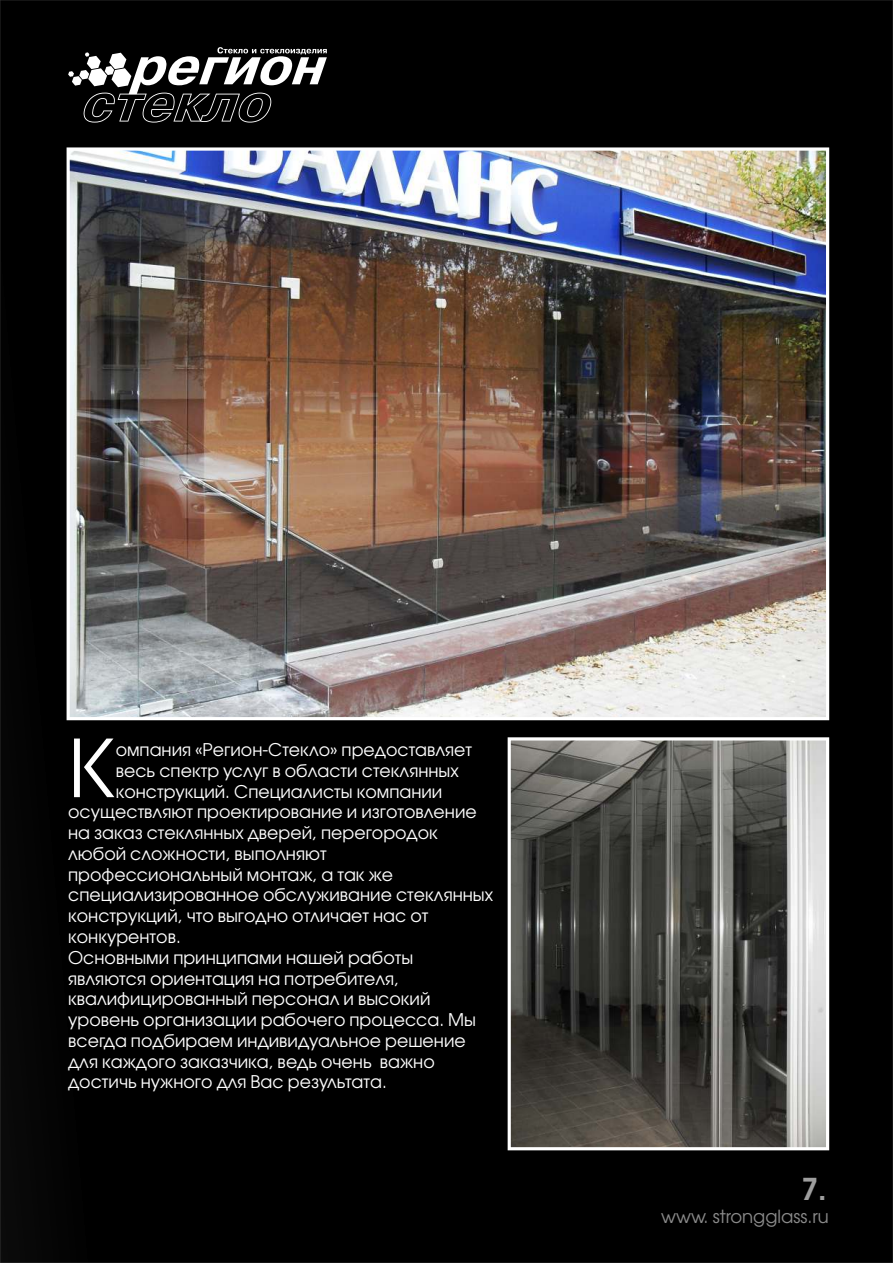
<style>
.page{position:relative;width:893px;height:1263px;background:#000}
.page>*{position:absolute;margin:0;border:0;box-sizing:border-box;transform-origin:0 0}
.t1{font:79.2px "Avant Garde CTT";color:#fff}
.t2{font:700 30px "Avant Garde CTT";color:#9e9e9e}
.t3{font:18px "Avant Garde CTT";color:#8a8a8a}
.t4{font:17.4px "Avant Garde CTT";color:#fff}
</style>
<div class="page">
<svg style="left:68px;top:47px;width:259px;height:76px"></svg>
<img style="left:71px;top:151px;width:754px;height:565px">
<img style="left:512px;top:741px;width:313px;height:405px">
<div style="left:67px;top:147px;width:762px;height:573px;border:3px solid #fff"></div>
<div style="left:508px;top:737px;width:321px;height:413px;border:3px solid #fff"></div>
<h1 class="t1" style="left:68px;top:722px;width:49px">К</h1>
<p class="t4" style="left:116px;top:739px;width:358px">омпания «Регион-Стекло» предоставляет</p>
<p class="t4" style="left:116px;top:760px;width:345px">весь спектр услуг в области стеклянных</p>
<p class="t4" style="left:116px;top:781px;width:328px">конструкций. Специалисты компании</p>
<p class="t4" style="left:68px;top:802px;width:410px">осуществляют проектирование и изготовление</p>
<p class="t4" style="left:68px;top:822px;width:371px">на заказ стеклянных дверей, перегородок</p>
<p class="t4" style="left:68px;top:843px;width:260px">любой сложности, выполняют</p>
<p class="t4" style="left:68px;top:864px;width:327px">профессиональный монтаж, а так же</p>
<p class="t4" style="left:68px;top:885px;width:426px">специализированное обслуживание стеклянных</p>
<p class="t4" style="left:68px;top:906px;width:362px">конструкций, что выгодно отличает нас от</p>
<p class="t4" style="left:68px;top:926px;width:114px">конкурентов.</p>
<p class="t4" style="left:68px;top:947px;width:347px">Основными принципами нашей работы</p>
<p class="t4" style="left:68px;top:968px;width:332px">являются ориентация на потребителя,</p>
<p class="t4" style="left:68px;top:989px;width:364px">квалифицированный персонал и высокий</p>
<p class="t4" style="left:68px;top:1009px;width:409px">уровень организации рабочего процесса. Мы</p>
<p class="t4" style="left:68px;top:1030px;width:399px">всегда подбираем индивидуальное решение</p>
<p class="t4" style="left:68px;top:1051px;width:368px">для каждого заказчика, ведь очень важно</p>
<p class="t4" style="left:68px;top:1072px;width:320px">достичь нужного для Вас результата.</p>
<h2 class="t2" style="left:801px;top:1176px;width:27px">7.</h2>
<p class="t3" style="left:661px;top:1206px;width:169px">www. strongglass.ru</p>
</div>
